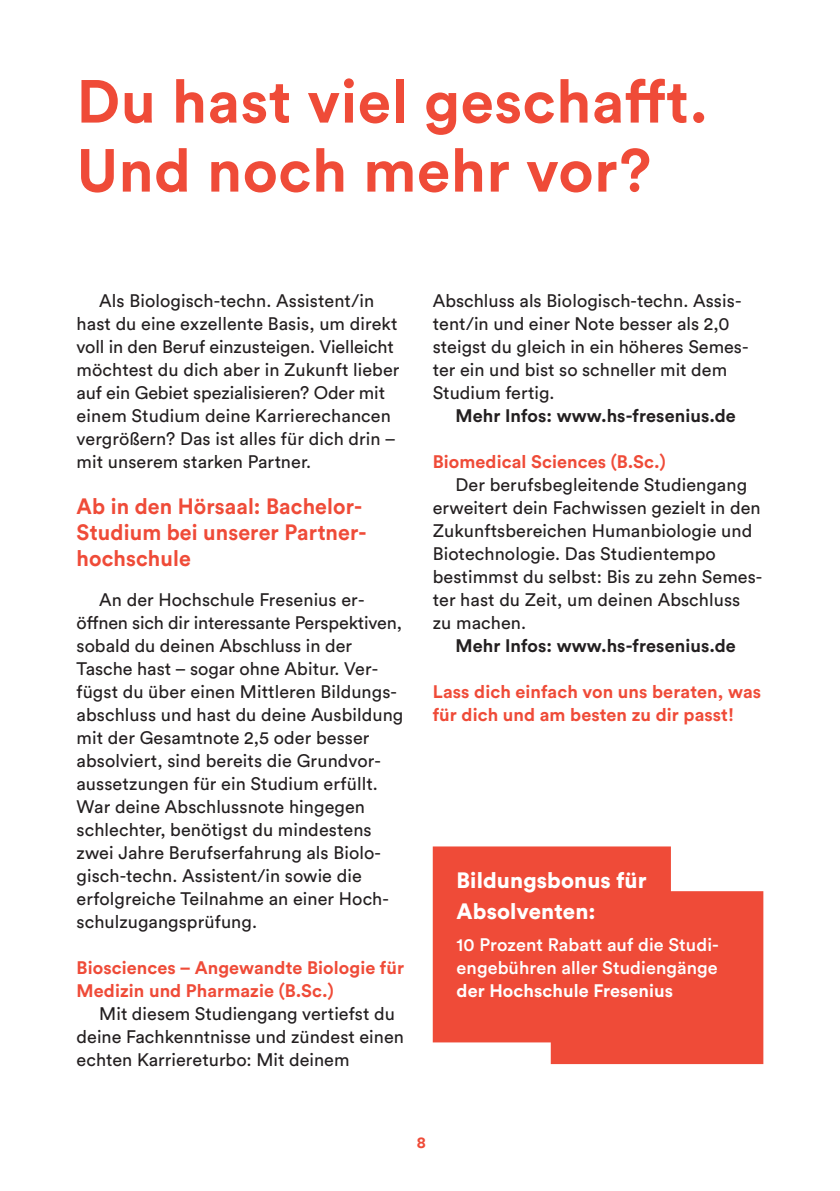
<style>
.page{position:relative;width:840px;height:1191px;background:#fff}
.page>*{position:absolute;margin:0;border:0;box-sizing:border-box;transform-origin:0 0}
.t1{font:700 60px/69px "Circular Std";letter-spacing:.01em;color:#ef4b38}
.t2{font:700 22px/26px "Circular Std";letter-spacing:.005em;color:#ef4b38}
.t3{font:900 22px/30.6px "Circular Std";letter-spacing:.005em;color:#fff}
.t4{font:18px/23px "Circular Std";letter-spacing:.005em;color:#231f20}
.t5{font:700 18px/23px "Circular Std";letter-spacing:.005em;color:#ef4b38}
.t6{font:700 18px "Circular Std";letter-spacing:.005em;color:#231f20}
.t7{font:500 18px/23px "Circular Std";letter-spacing:.005em;color:#fff}
.t8{font:700 18px "Circular Std";letter-spacing:.005em;color:#fff}
.t9{font:700 16px "Circular Std";color:#ef4b38}
</style>
<div class="page">
<svg style="left:432px;top:846px;width:331px;height:218px;background:#f05c4b"></svg>
<h1 class="t1" style="left:77px;top:66px;width:632px">Du hast viel geschafft.<br>Und noch mehr vor?</h1>
<p class="t4" style="left:77px;top:289px;width:324px;text-indent:23px">Als Biologisch-techn. Assistent/in hast du eine exzellente Basis, um direkt voll in den Beruf einzusteigen. Vielleicht möchtest du dich aber in Zukunft lieber auf ein Gebiet spezialisieren? Oder mit einem Studium deine Karrierechancen vergrößern? Das ist alles für dich drin – mit unserem starken Partner.</p>
<p class="t2" style="left:77px;top:492px;width:291px">Ab in den Hörsaal: Bachelor-<br>Studium bei unserer Partner&shy;hochschule</p>
<p class="t4" style="left:77px;top:588px;width:328px;text-indent:23px">An der Hochschule Fresenius er&shy;öffnen sich dir interessante Perspektiven, sobald du deinen Abschluss in der Tasche hast – sogar ohne Abitur. Ver&shy;fügst du über einen Mittleren Bildungs&shy;abschluss und hast du deine Ausbildung mit der Gesamtnote 2,5 oder besser absolviert, sind bereits die Grundvor&shy;aussetzungen für ein Studium erfüllt.<br>War deine Abschlussnote hingegen schlechter, benötigst du mindestens zwei Jahre Berufserfahrung als Biolo&shy;gisch-techn. Assistent/in sowie die erfolgreiche Teilnahme an einer Hoch&shy;schulzugangsprüfung.</p>
<p class="t5" style="left:77px;top:955px;width:329px">Biosciences – Angewandte Biologie für<br>Medizin und Pharmazie (B.Sc.)</p>
<p class="t4" style="left:77px;top:1002px;width:329px;text-indent:23px">Mit diesem Studiengang vertiefst du deine Fachkenntnisse und zündest einen echten Karriereturbo: Mit deinem</p>
<p class="t4" style="left:432px;top:289px;width:317px">Abschluss als Biologisch-techn. Assis&shy;tent/in und einer Note besser als 2,0 steigst du gleich in ein höheres Semes&shy;ter ein und bist so schneller mit dem Studium fertig.</p>
<p class="t6" style="left:455px;top:404px;width:282px">Mehr Infos: www.hs-fresenius.de</p>
<p class="t5" style="left:432px;top:449px;width:234px">Biomedical Sciences (B.Sc.)</p>
<p class="t4" style="left:432px;top:473px;width:331px;text-indent:23px">Der berufsbegleitende Studiengang erweitert dein Fachwissen gezielt in den Zukunftsbereichen Humanbiologie und Biotechnologie. Das Studientempo bestimmst du selbst: Bis zu zehn Semes&shy;ter hast du Zeit, um deinen Abschluss zu machen.</p>
<p class="t6" style="left:455px;top:634px;width:282px">Mehr Infos: www.hs-fresenius.de</p>
<p class="t5" style="left:432px;top:679px;width:330px">Lass dich einfach von uns beraten, was für dich und am besten zu dir passt!</p>
<p class="t3" style="left:456px;top:864px;width:191px">Bildungsbonus für<br>Absolventen:</p>
<p class="t7" style="left:456px;top:932px;width:264px">10 Prozent Rabatt auf die Studi&shy;engebühren aller Studiengänge</p>
<p class="t8" style="left:456px;top:979px;width:218px">der Hochschule Fresenius</p>
<p class="t9" style="left:416px;top:1132px;width:11px">8</p>
</div>
